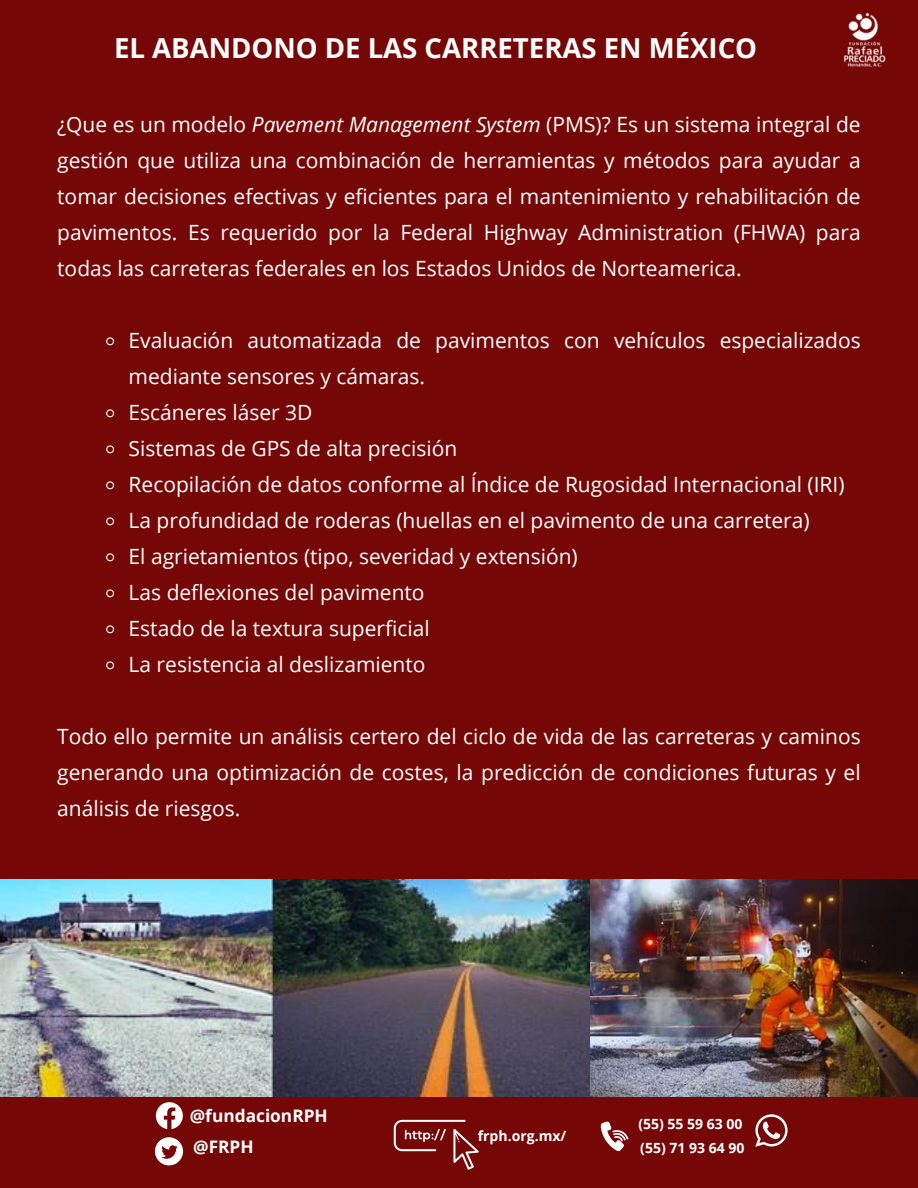
<style>
.page{position:relative;width:918px;height:1188px;background:#fff}
.page>*{position:absolute;margin:0;border:0;box-sizing:border-box;transform-origin:0 0}
.t1{font:700 27.6px "Open Sans";color:#fff}
.t2{font:21px/36px "Open Sans";color:#fff;text-align:justify}
.t3{font:700 17.25px "Open Sans";color:#fff}
.t4{font:700 14.1px "Open Sans";color:#fff}
.s1{font-style:italic}
</style>
<div class="page">
<div style="left:0;top:1086px;width:918px;height:102px;background:#760707"></div>
<svg style="left:394px;top:1120px;width:85px;height:49px"></svg>
<svg style="left:601px;top:1121px;width:27px;height:30px"></svg>
<svg style="left:156px;top:1102px;width:27px;height:27px"></svg>
<svg style="left:155px;top:1137px;width:28px;height:28px"></svg>
<svg style="left:755px;top:1114px;width:33px;height:33px"></svg>
<div style="left:0;top:0;width:918px;height:92px;background:#760707"></div>
<img style="left:844px;top:12px;width:42px;height:55px">
<div style="left:0;top:92px;width:918px;height:804px;background:#760707"></div>
<svg style="left:106px;top:337px;width:9px;height:9px"></svg>
<svg style="left:106px;top:409px;width:9px;height:9px"></svg>
<svg style="left:106px;top:445px;width:9px;height:9px"></svg>
<svg style="left:106px;top:481px;width:9px;height:9px"></svg>
<svg style="left:106px;top:517px;width:9px;height:9px"></svg>
<svg style="left:106px;top:553px;width:9px;height:9px"></svg>
<svg style="left:106px;top:589px;width:9px;height:9px"></svg>
<svg style="left:106px;top:625px;width:9px;height:9px"></svg>
<svg style="left:106px;top:661px;width:9px;height:9px"></svg>
<img style="left:590px;top:879px;width:328px;height:217px">
<img style="left:0;top:879px;width:590px;height:217px">
<p class="t1" style="left:114px;top:28px;width:645px">EL ABANDONO DE LAS CARRETERAS EN MÉXICO</p>
<p class="t2" style="left:57px;top:106px;width:805px">¿Que es un modelo <span class="s1">Pavement Management System</span> (PMS)? Es un sistema integral de gestión que utiliza una combinación de herramientas y métodos para ayudar a tomar decisiones efectivas y eficientes para el mantenimiento y rehabilitación de pavimentos. Es requerido por la Federal Highway Administration (FHWA) para todas las carreteras federales en los Estados Unidos de Norteamerica.</p>
<p class="t2" style="left:129px;top:322px;width:734px">Evaluación automatizada de pavimentos con vehículos especializados mediante sensores y cámaras.</p>
<p class="t2" style="left:129px;top:394px;width:185px">Escáneres láser 3D</p>
<p class="t2" style="left:129px;top:430px;width:330px">Sistemas de GPS de alta precisión</p>
<p class="t2" style="left:129px;top:466px;width:717px">Recopilación de datos conforme al Índice de Rugosidad Internacional (IRI)</p>
<p class="t2" style="left:129px;top:502px;width:683px">La profundidad de roderas (huellas en el pavimento de una carretera)</p>
<h2 class="t2" style="left:129px;top:538px;width:451px">El agrietamientos (tipo, severidad y extensión)</h2>
<p class="t2" style="left:129px;top:574px;width:298px">Las deflexiones del pavimento</p>
<p class="t2" style="left:129px;top:610px;width:303px">Estado de la textura superficial</p>
<p class="t2" style="left:129px;top:646px;width:298px">La resistencia al deslizamiento</p>
<h4 class="t2" style="left:57px;top:718px;width:805px">Todo ello permite un análisis certero del ciclo de vida de las carreteras y caminos generando una optimización de costes, la predicción de condiciones futuras y el análisis de riesgos.</h4>
<h2 class="t3" style="left:190px;top:1104px;width:140px">@fundacionRPH</h2>
<p class="t3" style="left:193px;top:1135px;width:62px">@FRPH</p>
<p class="t4" style="left:478px;top:1126px;width:90px">frph.org.mx/</p>
<h1 class="t4" style="left:638px;top:1114px;width:106px">(55) 55 59 63 00</h1>
<p class="t4" style="left:640px;top:1138px;width:106px">(55) 71 93 64 90</p>
</div>
